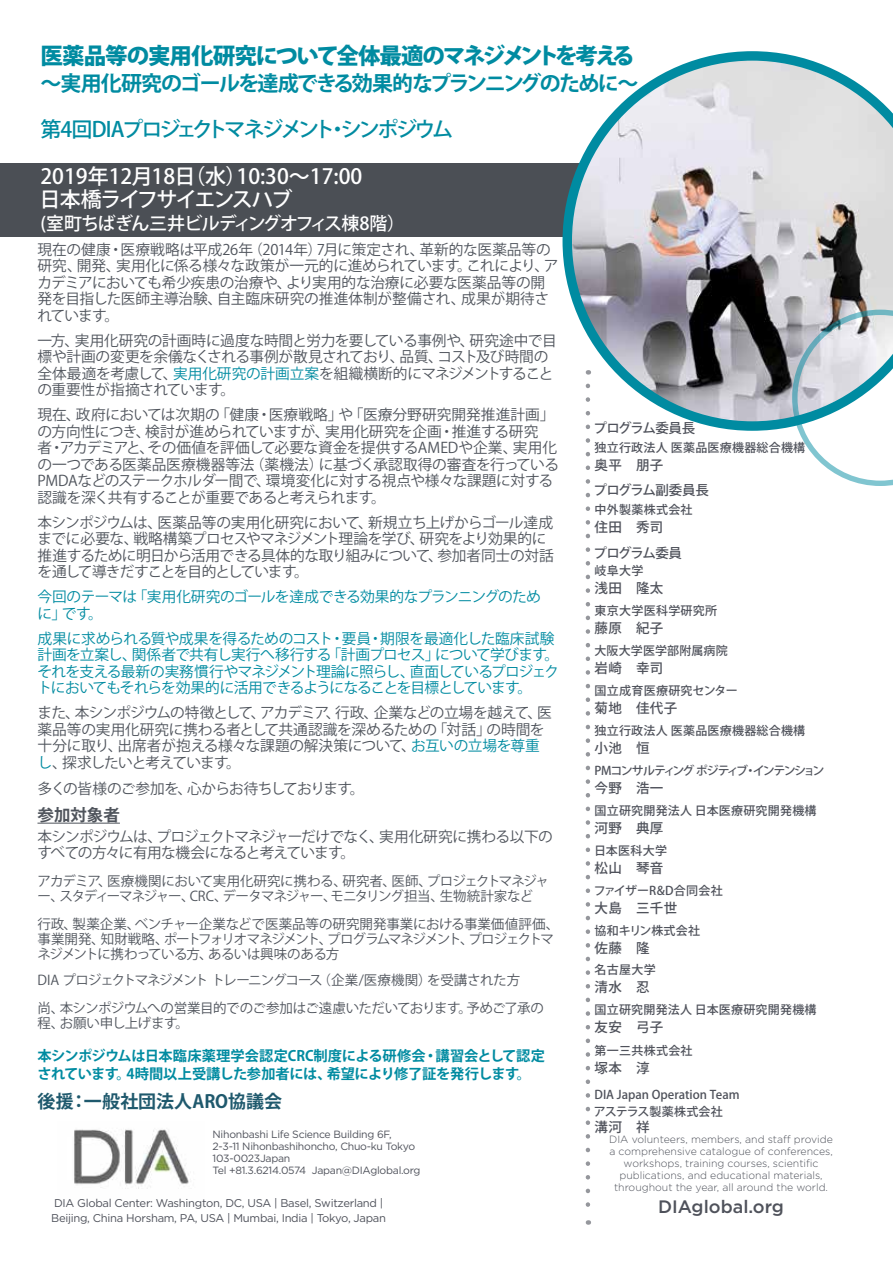
<style>
.page{position:relative;width:893px;height:1263px;background:#fff}
.page>*{position:absolute;margin:0;border:0;box-sizing:border-box;transform-origin:0 0}
.t1{font:800 22.5px "Koz Go Pro";letter-spacing:-.065em;color:#008ba1}
.t2{font:500 21px/23px "Koz Go Pro";letter-spacing:-.035em;color:#fff}
.t3{font:700 21px "Koz Go Pro";letter-spacing:-.08em;color:#008ba1}
.t4{font:500 21px "Koz Go Pro";letter-spacing:-.12em;color:#008ba1}
.t5{font:500 18px "Koz Go Pro";letter-spacing:-.055em;color:#fff}
.t6{font:700 18px "Koz Go Pro";letter-spacing:.005em;color:#1f596d}
.t7{font:500 18px "Gotham";color:#4f525b}
.t8{font:700 16.5px "Koz Go Pro";color:#4f545c}
.t9{font:14.7px/16.5px "Koz Go Pro";letter-spacing:-.025em;color:#4f545c}
.t10{font:14.7px/16.5px "Koz Go Pro";letter-spacing:-.045em;color:#008ba1}
.t11{font:14.7px/16.5px "Koz Go Pro";letter-spacing:-.045em;color:#4f545c}
.t12{font:14.7px "Koz Go Pro";letter-spacing:-.05em;color:#4f545c}
.t13{font:700 14.25px/18px "Koz Go Pro";letter-spacing:-.02em;color:#008ba1}
.t14{font:13.5px/15px "Koz Go Pro";letter-spacing:-.04em;color:#4f545c}
.t15{font:13.5px/15px "Koz Go Pro";letter-spacing:-.06em;color:#4f545c}
.t16{font:500 13.5px "Koz Go Pro";letter-spacing:.025em;color:#4f525b}
.t17{font:500 13.5px/25.2px "Koz Go Pro";letter-spacing:-.03em;color:#4f525b}
.t18{font:500 13.5px/26.5px "Koz Go Pro";letter-spacing:-.045em;color:#4f525b}
.t19{font:500 13.5px "Koz Go Pro";letter-spacing:-.05em;color:#4f525b}
.t20{font:500 12px "Koz Go Pro";letter-spacing:.02em;color:#4f525b}
.t21{font:500 12px/16.2px "Koz Go Pro";color:#4f525b}
.t22{font:500 12px "Koz Go Pro";letter-spacing:-.14em;color:#4f525b}
.t23{font:11.25px/15px "Gotham";letter-spacing:-.025em;color:#4f525b}
.t24{font:300 10.5px/12px "Gotham";color:#4f525b;text-align:center}
.t25{font:10.5px/12px "Gotham";letter-spacing:-.025em;color:#4f525b}
.s1{color:#008ba1}
</style>
<div class="page">
<div style="left:0;top:164px;width:607px;height:73px;background:#4b4f55"></div>
<img style="left:74px;top:1129px;width:115px;height:60px">
<svg style="left:586px;top:438px;width:4px;height:787px"></svg>
<svg style="left:562px;top:51px;width:331px;height:380px"></svg>
<svg style="left:792px;top:310px;width:101px;height:176px"></svg>
<hr style="left:38px;top:823px;width:82px;height:1px;background:#4f545c">
<h1 class="t1" style="left:40px;top:41px;width:596px">医薬品等の実用化研究について全体最適のマネジメントを考える</h1>
<h2 class="t3" style="left:40px;top:70px;width:599px">～実用化研究のゴールを達成できる効果的なプランニングのために～</h2>
<h2 class="t4" style="left:40px;top:115px;width:414px">第4回DIAプロジェクトマネジメント・シンポジウム</h2>
<h2 class="t2" style="left:40px;top:166px;width:324px">2019年12月18日（水）10:30～17:00日本橋ライフサイエンスハブ</h2>
<p class="t5" style="left:40px;top:212px;width:366px">(室町ちばぎん三井ビルディングオフィス棟8階）</p>
<p class="t9" style="left:38px;top:241px;width:523px">現在の健康・医療戦略は平成26年（2014年）7月に策定され、革新的な医薬品等の研究、開発、実用化に係る様々な政策が一元的に進められています。これにより、アカデミアにおいても希少疾患の治療や、より実用的な治療に必要な医薬品等の開発を目指した医師主導治験、自主臨床研究の推進体制が整備され、成果が期待されています。</p>
<p class="t9" style="left:38px;top:332px;width:521px">一方、実用化研究の計画時に過度な時間と労力を要している事例や、研究途中で目標や計画の変更を余儀なくされる事例が散見されており、品質、コスト及び時間の全体最適を考慮して、<span class="s1">実用化研究の計画立案</span>を組織横断的にマネジメントすることの重要性が指摘されています。</p>
<p class="t9" style="left:38px;top:407px;width:523px">現在、政府においては次期の「健康・医療戦略」や「医療分野研究開発推進計画」の方向性につき、検討が進められていますが、実用化研究を企画・推進する研究<br>者・アカデミアと、その価値を評価して必要な資金を提供するAMEDや企業、実用化の一つである医薬品医療機器等法（薬機法）に基づく承認取得の審査を行っているPMDAなどのステークホルダー間で、環境変化に対する視点や様々な課題に対する認識を深く共有することが重要であると考えられます。</p>
<p class="t9" style="left:38px;top:514px;width:518px">本シンポジウムは、医薬品等の実用化研究において、新規立ち上げからゴール達成までに必要な、戦略構築プロセスやマネジメント理論を学び、研究をより効果的に推進するために明日から活用できる具体的な取り組みについて、参加者同士の対話を通して導きだすことを目的としています。</p>
<p class="t10" style="left:38px;top:589px;width:505px">今回のテーマは「実用化研究のゴールを達成できる効果的なプランニングのために」です。</p>
<p class="t10" style="left:38px;top:630px;width:523px">成果に求められる質や成果を得るためのコスト・要員・期限を最適化した臨床試験計画を立案し、関係者で共有し実行へ移行する「計画プロセス」について学びます。それを支える最新の実務慣行やマネジメント理論に照らし、直面しているプロジェクトにおいてもそれらを効果的に活用できるようになることを目標としています。</p>
<p class="t9" style="left:38px;top:705px;width:516px">また、本シンポジウムの特徴として、アカデミア、行政、企業などの立場を越えて、医薬品等の実用化研究に携わる者として共通認識を深めるための「対話」の時間を十分に取り、出席者が抱える様々な課題の解決策について、<span class="s1">お互いの立場を尊重し</span>、探求したいと考えています。</p>
<p class="t12" style="left:38px;top:779px;width:328px">多くの皆様のご参加を、心からお待ちしております。</p>
<p class="t8" style="left:38px;top:804px;width:84px">参加対象者</p>
<p class="t11" style="left:38px;top:828px;width:517px">本シンポジウムは、プロジェクトマネジャーだけでなく、実用化研究に携わる以下のすべての方々に有用な機会になると考えています。</p>
<p class="t15" style="left:38px;top:874px;width:513px">アカデミア、医療機関において実用化研究に携わる、研究者、医師、プロジェクトマネジャー、スタディーマネジャー、CRC、データマネジャー、モニタリング担当、生物統計家など</p>
<p class="t14" style="left:38px;top:916px;width:523px">行政、製薬企業、ベンチャー企業などで医薬品等の研究開発事業における事業価値評価、事業開発、知財戦略、ポートフォリオマネジメント、プログラムマネジメント、プロジェクトマネジメントに携わっている方、あるいは興味のある方</p>
<p class="t14" style="left:38px;top:966px;width:508px;line-height:27.8px">DIA プロジェクトマネジメント トレーニングコース（企業/医療機関）を受講された方<br>尚、本シンポジウムへの営業目的でのご参加はご遠慮いただいております。予めご了承の</p>
<p class="t14" style="left:38px;top:1015px;width:153px">程、お願い申し上げます。</p>
<p class="t13" style="left:38px;top:1048px;width:509px">本シンポジウムは日本臨床薬理学会認定CRC制度による研修会・講習会として認定されています。4時間以上受講した参加者には、希望により修了証を発行します。</p>
<p class="t6" style="left:38px;top:1090px;width:246px">後援：一般社団法人ARO協議会</p>
<p class="t25" style="left:213px;top:1128px;width:209px">Nihonbashi Life Science Building 6F, 2-3-11 Nihonbashihoncho, Chuo-ku Tokyo 103-0023Japan<br>Tel +81.3.6214.0574 Japan@DIAglobal.org</p>
<p class="t23" style="left:51px;top:1195px;width:336px">DIA Global Center: Washington, DC, USA | Basel, Switzerland |<br>Beijing, China Horsham, PA, USA | Mumbai, India | Tokyo, Japan</p>
<p class="t19" style="left:594px;top:419px;width:103px">プログラム委員長</p>
<p class="t20" style="left:594px;top:440px;width:212px">独立行政法人 医薬品医療機器総合機構</p>
<p class="t17" style="left:594px;top:453px;width:117px">奥平　朋子<br>プログラム副委員長</p>
<p class="t20" style="left:594px;top:502px;width:100px">中外製薬株式会社</p>
<p class="t18" style="left:594px;top:514px;width:90px">住田　秀司<br>プログラム委員</p>
<p class="t20" style="left:594px;top:562px;width:50px">岐阜大学</p>
<p class="t16" style="left:594px;top:579px;width:70px">浅田　隆太</p>
<p class="t20" style="left:594px;top:602px;width:124px">東京大学医科学研究所</p>
<p class="t16" style="left:594px;top:619px;width:70px">藤原　紀子</p>
<p class="t20" style="left:594px;top:642px;width:135px">大阪大学医学部附属病院</p>
<p class="t16" style="left:594px;top:659px;width:70px">岩崎　幸司</p>
<p class="t20" style="left:594px;top:682px;width:145px">国立成育医療研究センター</p>
<p class="t16" style="left:594px;top:699px;width:84px">菊地　佳代子</p>
<p class="t20" style="left:594px;top:722px;width:212px">独立行政法人 医薬品医療機器総合機構</p>
<p class="t16" style="left:594px;top:739px;width:57px">小池　恒</p>
<p class="t22" style="left:594px;top:763px;width:232px">PMコンサルティング ポジティブ・インテンション</p>
<p class="t16" style="left:594px;top:779px;width:70px">今野　浩一</p>
<p class="t20" style="left:594px;top:803px;width:224px">国立研究開発法人 日本医療研究開発機構</p>
<p class="t16" style="left:594px;top:819px;width:70px">河野　典厚</p>
<p class="t20" style="left:594px;top:843px;width:75px">日本医科大学</p>
<p class="t16" style="left:594px;top:859px;width:70px">松山　琴音</p>
<p class="t20" style="left:594px;top:883px;width:131px">ファイザーR&amp;D合同会社</p>
<p class="t16" style="left:594px;top:899px;width:84px">大島　三千世</p>
<p class="t20" style="left:594px;top:923px;width:107px">協和キリン株式会社</p>
<p class="t16" style="left:594px;top:939px;width:57px">佐藤　隆</p>
<p class="t20" style="left:594px;top:962px;width:63px">名古屋大学</p>
<p class="t16" style="left:594px;top:978px;width:57px">清水　忍</p>
<p class="t20" style="left:594px;top:1002px;width:224px">国立研究開発法人 日本医療研究開発機構</p>
<p class="t16" style="left:594px;top:1018px;width:70px">友安　弓子</p>
<p class="t20" style="left:594px;top:1043px;width:100px">第一三共株式会社</p>
<p class="t16" style="left:594px;top:1059px;width:57px">塚本　淳</p>
<p class="t21" style="left:594px;top:1087px;width:147px">DIA Japan Operation Teamアステラス製薬株式会社</p>
<p class="t16" style="left:594px;top:1118px;width:57px">溝河　祥</p>
<p class="t24" style="left:609px;top:1133px;width:225px">DIA volunteers, members, and staff provide a comprehensive catalogue of conferences, workshops, training courses, scientific publications, and educational materials, throughout the year, all around the world.</p>
<p class="t7" style="left:658px;top:1195px;width:127px">DIAglobal.org</p>
</div>
